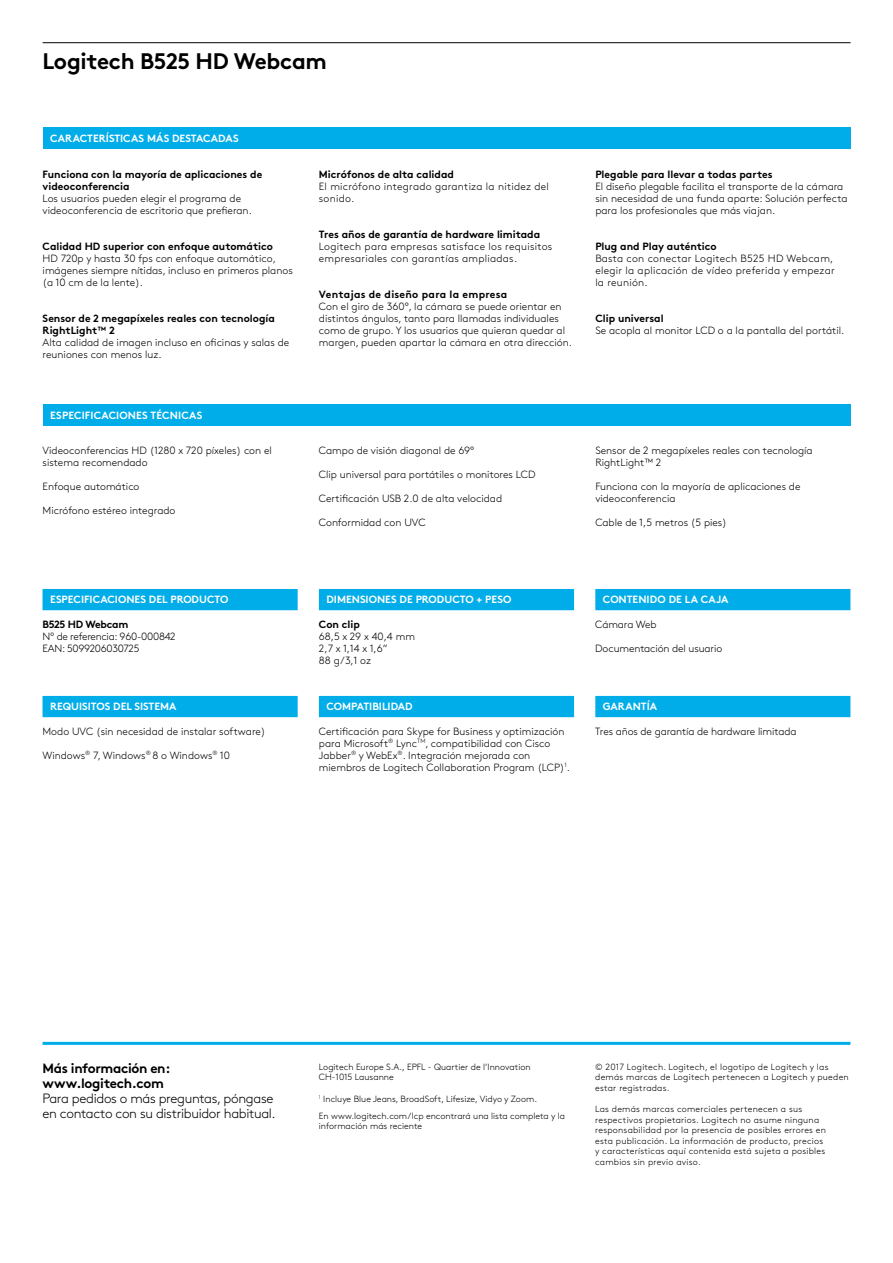
<style>
.page{position:relative;width:893px;height:1263px;background:#fff}
.page>*{position:absolute;margin:0;border:0;box-sizing:border-box;transform-origin:0 0}
.t1{font:700 22.5px "Brown Pro";letter-spacing:-.015em;color:#000}
.t2{font:300 13.5px/15px "Brown Pro";letter-spacing:-.025em;color:#000}
.t3{font:700 13.5px/15px "Brown Pro";letter-spacing:-.025em;color:#000}
.t4{font:300 10.5px/12px "Brown Pro";color:#000}
.t5{font:700 10.5px/12px "Brown Pro";color:#000}
.t6{font:300 10.5px/12px "Brown Pro";letter-spacing:.025em;color:#000}
.t7{font:700 10.5px "Brown Pro";color:#fff}
.t8{font:300 10.5px/12px "Brown Pro";letter-spacing:-.025em;color:#000}
.t9{font:700 10.5px "Brown Pro";letter-spacing:.025em;color:#000}
.t10{font:700 10.5px "Brown Pro";letter-spacing:-.025em;color:#000}
.t11{font:300 9px/10.5px "Brown Pro";letter-spacing:.025em;color:#000}
.t12{font:300 9px/10.5px "Brown Pro";color:#000}
</style>
<div class="page">
<hr style="left:43px;top:42px;width:808px;height:1px;background:#000">
<hr style="left:43px;top:1042px;width:807px;height:3px;background:#00ade9">
<div style="left:43px;top:589px;width:255px;height:21px;background:#00ade9"></div>
<div style="left:43px;top:696px;width:255px;height:21px;background:#00ade9"></div>
<div style="left:595px;top:589px;width:255px;height:21px;background:#00ade9"></div>
<div style="left:595px;top:696px;width:255px;height:21px;background:#00ade9"></div>
<div style="left:319px;top:696px;width:255px;height:21px;background:#00ade9"></div>
<div style="left:319px;top:589px;width:255px;height:21px;background:#00ade9"></div>
<div style="left:43px;top:128px;width:807px;height:21px;background:#00ade9"></div>
<div style="left:43px;top:404px;width:807px;height:21px;background:#00ade9"></div>
<h1 class="t1" style="left:43px;top:42px;width:286px">Logitech B525 HD Webcam</h1>
<p class="t7" style="left:50px;top:130px;width:190px">CARACTERÍSTICAS MÁS DESTACADAS</p>
<p class="t5" style="left:43px;top:167px;width:221px">Funciona con la mayoría de aplicaciones de videoconferencia</p>
<p class="t4" style="left:43px;top:192px;width:211px">Los usuarios pueden elegir el programa de videoconferencia de escritorio que prefieran.</p>
<p class="t5" style="left:43px;top:239px;width:232px">Calidad HD superior con enfoque automático</p>
<p class="t4" style="left:43px;top:252px;width:252px">HD 720p y hasta 30 fps con enfoque automático, imágenes siempre nítidas, incluso en primeros planos (a 10 cm de la lente).</p>
<p class="t5" style="left:43px;top:311px;width:234px">Sensor de 2 megapíxeles reales con tecnología<br>RightLight™ 2</p>
<p class="t4" style="left:43px;top:336px;width:248px">Alta calidad de imagen incluso en oficinas y salas de reuniones con menos luz.</p>
<p class="t7" style="left:50px;top:406px;width:154px">ESPECIFICACIONES TÉCNICAS</p>
<p class="t4" style="left:43px;top:444px;width:231px">Videoconferencias HD (1280 x 720 píxeles) con el sistema recomendado</p>
<p class="t4" style="left:43px;top:480px;width:98px">Enfoque automático</p>
<p class="t4" style="left:43px;top:504px;width:134px">Micrófono estéreo integrado</p>
<p class="t5" style="left:319px;top:167px;width:137px">Micrófonos de alta calidad</p>
<p class="t6" style="left:319px;top:180px;width:232px">El micrófono integrado garantiza la nitidez del sonido.</p>
<p class="t5" style="left:319px;top:227px;width:223px">Tres años de garantía de hardware limitada</p>
<p class="t6" style="left:319px;top:240px;width:235px">Logitech para empresas satisface los requisitos empresariales con garantías ampliadas.</p>
<p class="t9" style="left:319px;top:286px;width:190px">Ventajas de diseño para la empresa</p>
<p class="t4" style="left:319px;top:300px;width:255px">Con el giro de 360°, la cámara se puede orientar en distintos ángulos, tanto para llamadas individuales como de grupo. Y los usuarios que quieran quedar al margen, pueden apartar la cámara en otra dirección.</p>
<p class="t4" style="left:319px;top:444px;width:157px">Campo de visión diagonal de 69°</p>
<p class="t4" style="left:319px;top:468px;width:218px">Clip universal para portátiles o monitores LCD</p>
<p class="t4" style="left:319px;top:492px;width:185px">Certificación USB 2.0 de alta velocidad</p>
<p class="t4" style="left:319px;top:516px;width:108px">Conformidad con UVC</p>
<p class="t5" style="left:595px;top:167px;width:179px">Plegable para llevar a todas partes</p>
<p class="t4" style="left:595px;top:180px;width:254px">El diseño plegable facilita el transporte de la cámara sin necesidad de una funda aparte: Solución perfecta para los profesionales que más viajan.</p>
<p class="t5" style="left:595px;top:239px;width:123px">Plug and Play auténtico</p>
<p class="t6" style="left:595px;top:252px;width:241px">Basta con conectar Logitech B525 HD Webcam, elegir la aplicación de vídeo preferida y empezar la reunión.</p>
<p class="t5" style="left:595px;top:311px;width:70px">Clip universal</p>
<p class="t4" style="left:595px;top:324px;width:251px">Se acopla al monitor LCD o a la pantalla del portátil.</p>
<p class="t4" style="left:595px;top:444px;width:219px">Sensor de 2 megapíxeles reales con tecnología<br>RightLight™ 2</p>
<p class="t4" style="left:595px;top:480px;width:207px">Funciona con la mayoría de aplicaciones de videoconferencia</p>
<p class="t4" style="left:595px;top:516px;width:133px">Cable de 1,5 metros (5 pies)</p>
<p class="t7" style="left:50px;top:591px;width:180px">ESPECIFICACIONES DEL PRODUCTO</p>
<p class="t10" style="left:43px;top:616px;width:87px">B525 HD Webcam</p>
<p class="t8" style="left:43px;top:630px;width:135px">Nº de referencia: 960-000842<br>EAN: 5099206030725</p>
<p class="t7" style="left:50px;top:698px;width:128px">REQUISITOS DEL SISTEMA</p>
<p class="t4" style="left:43px;top:724px;width:224px">Modo UVC (sin necesidad de instalar software)</p>
<p class="t4" style="left:43px;top:748px;width:189px">Windows<sup>®</sup> 7, Windows<sup>®</sup> 8 o Windows<sup>®</sup> 10</p>
<p class="t7" style="left:326px;top:591px;width:187px">DIMENSIONES DE PRODUCTO + PESO</p>
<p class="t5" style="left:319px;top:617px;width:43px">Con clip</p>
<p class="t4" style="left:319px;top:630px;width:98px">68,5 x 29 x 40,4 mm<br>2,7 x 1,14 x 1,6”<br>88 g/3,1 oz</p>
<p class="t7" style="left:326px;top:698px;width:88px">COMPATIBILIDAD</p>
<p class="t4" style="left:319px;top:724px;width:253px">Certificación para Skype for Business y optimización para Microsoft<sup>®</sup> Lync<sup>TM</sup>, compatibilidad con Cisco Jabber<sup>®</sup> y WebEx<sup>®</sup>. Integración mejorada con miembros de Logitech Collaboration Program (LCP)<sup>1</sup>.</p>
<p class="t7" style="left:603px;top:591px;width:127px">CONTENIDO DE LA CAJA</p>
<p class="t4" style="left:595px;top:618px;width:63px">Cámara Web</p>
<p class="t4" style="left:595px;top:642px;width:129px">Documentación del usuario</p>
<p class="t7" style="left:603px;top:698px;width:56px">GARANTÍA</p>
<p class="t4" style="left:595px;top:724px;width:203px">Tres años de garantía de hardware limitada</p>
<p class="t3" style="left:43px;top:1059px;width:129px">Más información en: www.logitech.com</p>
<p class="t2" style="left:43px;top:1090px;width:235px">Para pedidos o más preguntas, póngase en contacto con su distribuidor habitual.</p>
<p class="t12" style="left:319px;top:1061px;width:213px">Logitech Europe S.A., EPFL - Quartier de l’Innovation<br>CH-1015 Lausanne</p>
<p class="t12" style="left:319px;top:1089px;width:248px;line-height:17.2px"><sup>1</sup> Incluye Blue Jeans, BroadSoft, Lifesize, Vidyo y Zoom.<br>En www.logitech.com/lcp encontrará una lista completa y la</p>
<p class="t12" style="left:319px;top:1120px;width:105px">información más reciente</p>
<p class="t11" style="left:595px;top:1061px;width:255px">© 2017 Logitech. Logitech, el logotipo de Logitech y las demás marcas de Logitech pertenecen a Logitech y pueden estar registradas.</p>
<p class="t11" style="left:595px;top:1103px;width:232px">Las demás marcas comerciales pertenecen a sus respectivos propietarios. Logitech no asume ninguna responsabilidad por la presencia de posibles errores en esta publicación. La información de producto, precios y características aquí contenida está sujeta a posibles cambios sin previo aviso.</p>
</div>
